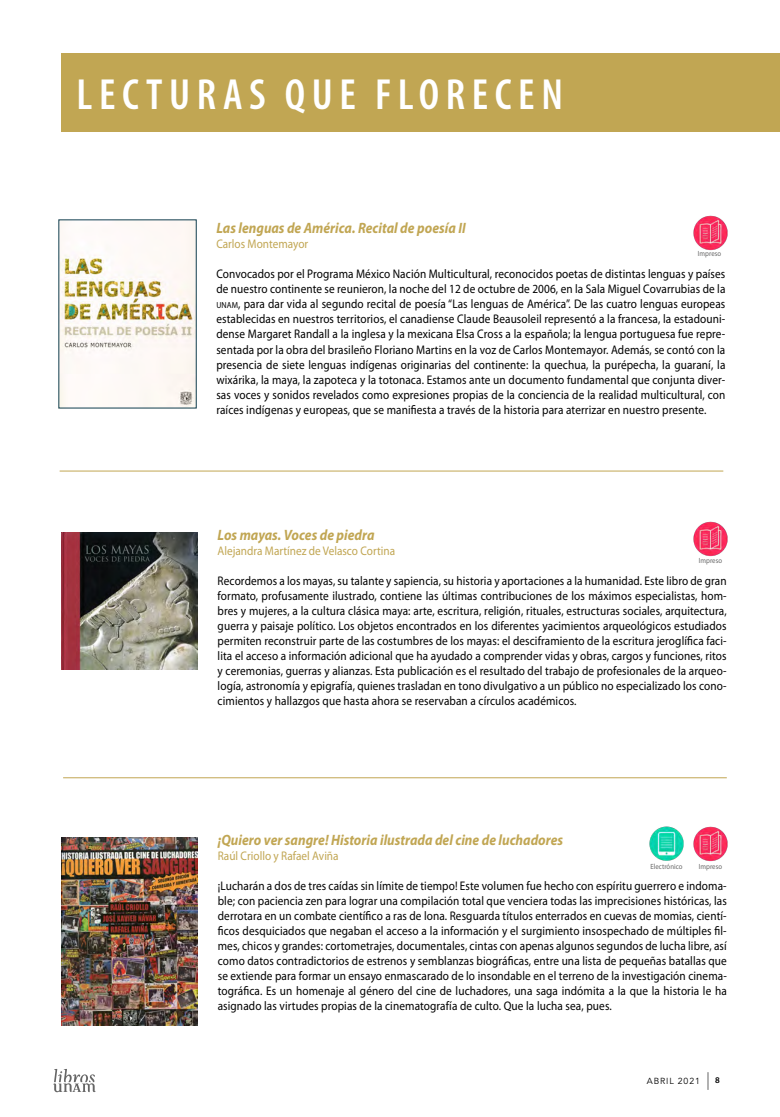
<style>
.page{position:relative;width:780px;height:1117px;background:#fff}
.page>*{position:absolute;margin:0;border:0;box-sizing:border-box;transform-origin:0 0}
.t1{font:600 condensed 43.75px "Myriad Pro";letter-spacing:.15em;color:#fff}
.t2{font:italic 700 15px "Myriad Pro";color:#c1a653;scale:.9 1}
.t3{font:12.5px/15px "Myriad Pro";letter-spacing:.01em;color:#000;text-align:justify;scale:.9 1}
.t4{font:12.5px "Myriad Pro";color:#c1a653;scale:.9 1}
.t5{font:8.75px "Avenir LT";letter-spacing:.1em;color:#000}
.t6{font:600 8.75px "Myriad Pro";color:#000}
.t7{font:7.5px "Myriad Pro";letter-spacing:.01em;color:#666;scale:.9 1}
.s1{font-size:8.75px}
</style>
<div class="page">
<svg style="left:53px;top:1069px;width:42px;height:22px"></svg>
<svg style="left:707px;top:1072px;width:1px;height:17px"></svg>
<div style="left:61px;top:53px;width:719px;height:78px;background:#c1a653"></div>
<img style="left:61px;top:222px;width:133px;height:184px">
<img style="left:61px;top:532px;width:137px;height:137px">
<hr style="left:63px;top:777px;width:663px;height:1px;background:#c1a653">
<hr style="left:60px;top:470px;width:663px;height:1px;background:#c1a653">
<img style="left:61px;top:837px;width:137px;height:188px">
<img style="left:693px;top:826px;width:35px;height:36px">
<img style="left:693px;top:521px;width:35px;height:36px">
<img style="left:693px;top:215px;width:35px;height:36px">
<img style="left:649px;top:826px;width:35px;height:35px">
<h1 class="t1" style="left:77px;top:67px;width:488px">LECTURAS QUE FLORECEN</h1>
<p class="t2" style="left:216px;top:218px;width:278px">Las lenguas de América. Recital de poesía II</p>
<p class="t4" style="left:216px;top:236px;width:103px">Carlos Montemayor</p>
<p class="t3" style="left:216px;top:266px;width:567px">Convocados por el Programa México Nación Multicultural, reconocidos poetas de distintas lenguas y países de nuestro continente se reunieron, la noche del 12 de octubre de 2006, en la Sala Miguel Covarrubias de la <span class="s1">UNAM</span>, para dar vida al segundo recital de poesía “Las lenguas de América”. De las cuatro lenguas europeas establecidas en nuestros territorios, el canadiense Claude Beausoleil representó a la francesa, la estadouni&shy;dense Margaret Randall a la inglesa y la mexicana Elsa Cross a la española; la lengua portuguesa fue repre&shy;sentada por la obra del brasileño Floriano Martins en la voz de Carlos Montemayor. Además, se contó con la presencia de siete lenguas indígenas originarias del continente: la quechua, la purépecha, la guaraní, la wixárika, la maya, la zapoteca y la totonaca. Estamos ante un documento fundamental que conjunta diver&shy;sas voces y sonidos revelados como expresiones propias de la conciencia de la realidad multicultural, con raíces indígenas y europeas, que se manifiesta a través de la historia para aterrizar en nuestro presente.</p>
<p class="t7" style="left:697px;top:249px;width:28px">Impreso</p>
<p class="t2" style="left:218px;top:525px;width:176px">Los mayas. Voces de piedra</p>
<p class="t4" style="left:218px;top:543px;width:199px">Alejandra Martínez de Velasco Cortina</p>
<p class="t3" style="left:218px;top:573px;width:567px">Recordemos a los mayas, su talante y sapiencia, su historia y aportaciones a la humanidad. Este libro de gran formato, profusamente ilustrado, contiene las últimas contribuciones de los máximos especialistas, hom&shy;bres y mujeres, a la cultura clásica maya: arte, escritura, religión, rituales, estructuras sociales, arquitectura, guerra y paisaje político. Los objetos encontrados en los diferentes yacimientos arqueológicos estudiados permiten reconstruir parte de las costumbres de los mayas: el desciframiento de la escritura jeroglífica faci&shy;lita el acceso a información adicional que ha ayudado a comprender vidas y obras, cargos y funciones, ritos y ceremonias, guerras y alianzas. Esta publicación es el resultado del trabajo de profesionales de la arqueo&shy;logía, astronomía y epigrafía, quienes trasladan en tono divulgativo a un público no especializado los cono&shy;cimientos y hallazgos que hasta ahora se reservaban a círculos académicos.</p>
<p class="t7" style="left:698px;top:556px;width:28px">Impreso</p>
<p class="t2" style="left:218px;top:830px;width:385px">¡Quiero ver sangre! Historia ilustrada del cine de luchadores</p>
<p class="t4" style="left:218px;top:848px;width:136px">Raúl Criollo y Rafael Aviña</p>
<p class="t3" style="left:218px;top:878px;width:567px">¡Lucharán a dos de tres caídas sin límite de tiempo! Este volumen fue hecho con espíritu guerrero e indoma&shy;ble; con paciencia zen para lograr una compilación total que venciera todas las imprecisiones históricas, las derrotara en un combate científico a ras de lona. Resguarda títulos enterrados en cuevas de momias, cientí&shy;ficos desquiciados que negaban el acceso a la información y el surgimiento insospechado de múltiples fil&shy;mes, chicos y grandes: cortometrajes, documentales, cintas con apenas algunos segundos de lucha libre, así como datos contradictorios de estrenos y semblanzas biográficas, entre una lista de pequeñas batallas que se extiende para formar un ensayo enmascarado de lo insondable en el terreno de la investigación cinema&shy;tográfica. Es un homenaje al género del cine de luchadores, una saga indómita a la que la historia le ha asignado las virtudes propias de la cinematografía de culto. Que la lucha sea, pues.</p>
<p class="t7" style="left:650px;top:861px;width:37px">Electrónico</p>
<p class="t7" style="left:698px;top:861px;width:28px">Impreso</p>
<p class="t5" style="left:646px;top:1075px;width:55px">ABRIL 2021</p>
<p class="t6" style="left:715px;top:1074px;width:6px">8</p>
</div>
